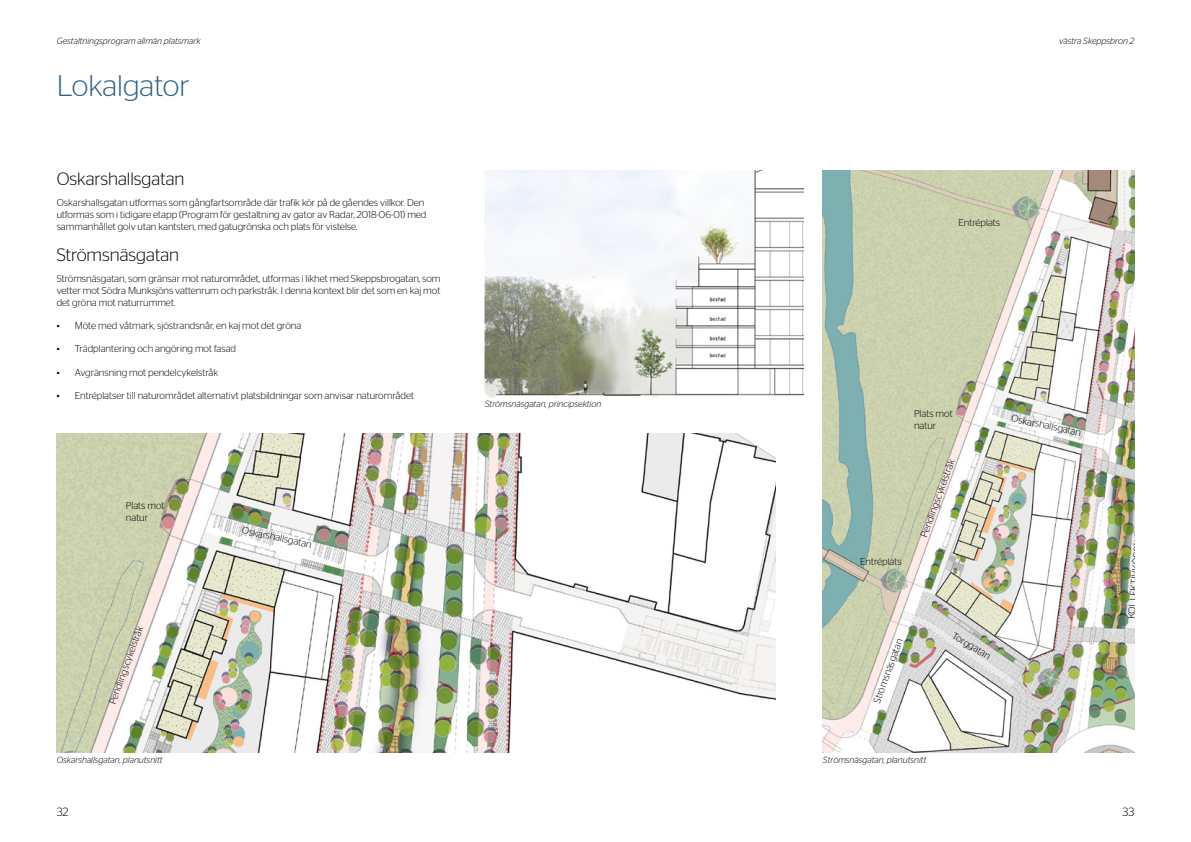
<style>
.page{position:relative;width:1191px;height:842px;background:#fff}
.page>*{position:absolute;margin:0;border:0;box-sizing:border-box;transform-origin:0 0}
.t1{font:300 30px "Stag Sans Round";color:#2f628b}
.t2{font:300 18px "Stag Sans Round";color:#000}
.t3{font:300 12px "Stag Sans Round";color:#000}
.t4{font:300 10px/12px "Stag Sans Round";color:#000}
.t5{font:italic 300 9px "Stag Sans Round";color:#000}
</style>
<div class="page">
<img style="left:823px;top:170px;width:311px;height:583px">
<img style="left:480px;top:170px;width:324px;height:264px">
<img style="left:57px;top:434px;width:719px;height:319px">
<p class="t5" style="left:57px;top:35px;width:145px">Gestaltningsprogram allmän platsmark</p>
<p class="t5" style="left:1059px;top:35px;width:77px">västra Skeppsbron 2</p>
<h1 class="t1" style="left:57px;top:69px;width:134px">Lokalgator</h1>
<h2 class="t2" style="left:57px;top:169px;width:129px">Oskarshallsgatan</h2>
<p class="t4" style="left:57px;top:196px;width:371px">Oskarshallsgatan utformas som gångfartsområde där trafik kör på de gåendes villkor. Den utformas som i tidigare etapp (Program för gestaltning av gator av Radar, 2018-06-01) med sammanhållet golv utan kantsten, med gatugrönska och plats för vistelse.</p>
<h2 class="t2" style="left:57px;top:245px;width:124px">Strömsnäsgatan</h2>
<p class="t4" style="left:57px;top:272px;width:385px;text-align:justify">Strömsnäsgatan, som gränsar mot naturområdet, utformas i likhet med Skeppsbrogatan, som vetter mot Södra Munksjöns vattenrum och parkstråk. I denna kontext blir det som en kaj mot det gröna mot naturrummet.</p>
<p class="t4" style="left:57px;top:319px;width:246px">• Möte med våtmark, sjöstrandsnår, en kaj mot det gröna</p>
<p class="t4" style="left:57px;top:343px;width:181px">• Trädplantering och angöring mot fasad</p>
<p class="t4" style="left:57px;top:366px;width:163px">• Avgränsning mot pendelcykelstråk</p>
<p class="t4" style="left:57px;top:389px;width:359px">• Entréplatser till naturområdet alternativt platsbildningar som anvisar naturområdet</p>
<p class="t4" style="left:126px;top:500px;width:40px">Plats mot natur</p>
<p class="t4" style="left:243px;top:524px;width:72px;rotate:12deg">Oskarshallsgatan</p>
<p class="t5" style="left:485px;top:399px;width:118px">Strömsnäsgatan, principsektion</p>
<p class="t4" style="left:958px;top:217px;width:43px">Entréplats</p>
<p class="t4" style="left:860px;top:556px;width:43px">Entréplats</p>
<p class="t4" style="left:914px;top:407px;width:40px">Plats mot natur</p>
<p class="t4" style="left:918px;top:534px;width:84px;rotate:-70deg">Pendlingscykelstråk</p>
<p class="t4" style="left:1012px;top:412px;width:72px;rotate:12deg">Oskarshallsgatan</p>
<p class="t4" style="left:106px;top:701px;width:84px;rotate:-70deg">Pendlingscykelstråk</p>
<p class="t4" style="left:870px;top:701px;width:69px;rotate:-70deg">Strömsnäsgatan</p>
<p class="t5" style="left:57px;top:755px;width:107px">Oskarshallsgatan, planutsnitt</p>
<p class="t5" style="left:823px;top:755px;width:105px">Strömsnäsgatan, planutsnitt</p>
<p class="t4" style="left:956px;top:630px;width:44px;rotate:30deg">Torggatan</p>
<p class="t4" style="left:1125px;top:619px;width:89px;rotate:-85deg">KOLLEKTIVKÖRFÄLT</p>
<p class="t3" style="left:57px;top:805px;width:13px">32</p>
<p class="t3" style="left:1122px;top:805px;width:13px">33</p>
</div>
